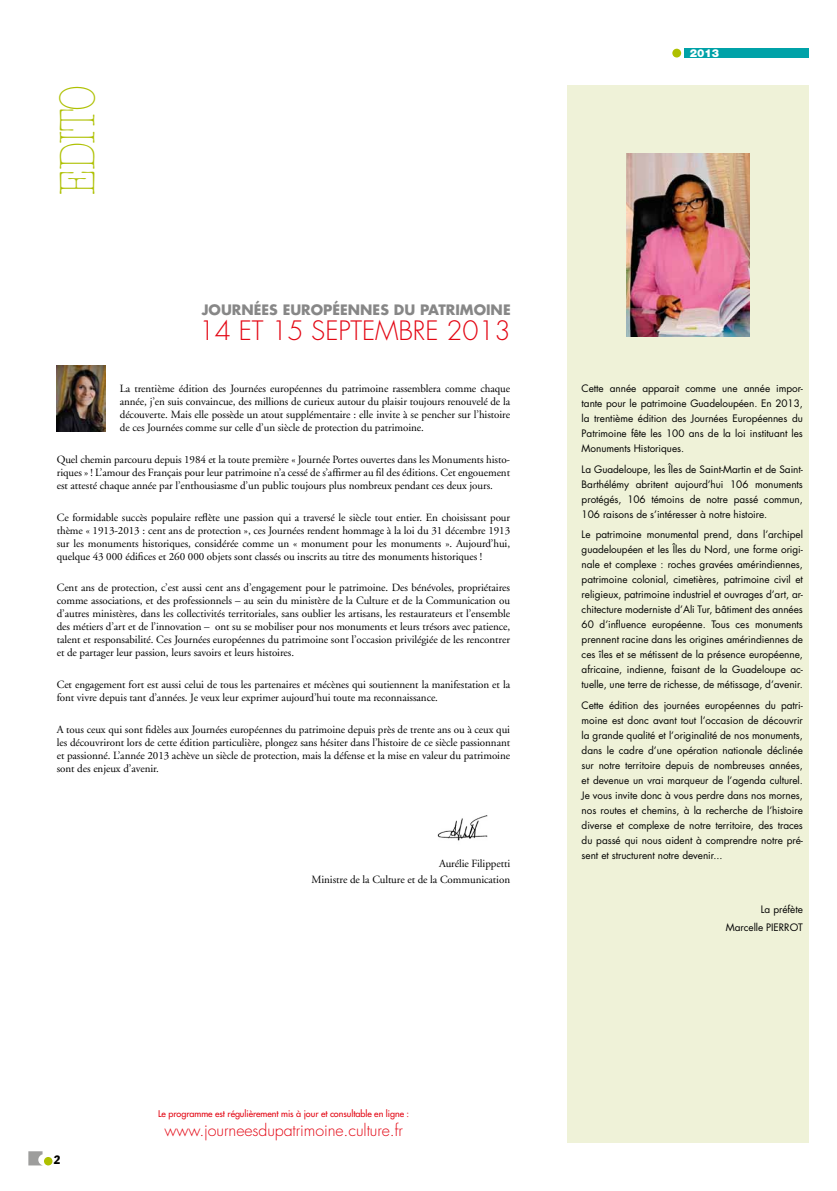
<style>
.page{position:relative;width:837px;height:1191px;background:#fff}
.page>*{position:absolute;margin:0;border:0;box-sizing:border-box;transform-origin:0 0}
.t1{font:300 50px "American Typewriter";letter-spacing:-.05em;color:#aec000;scale:.75 1}
.t2{font:300 26px "Futura";letter-spacing:-.005em;color:#e30613}
.t3{font:300 16px "Futura";letter-spacing:-.005em;color:#e30613}
.t4{font:700 14px "Futura";color:#878787}
.t5{font:condensed 12px "Franklin Gothic";color:#000}
.t6{font:11px/13px "Adobe Garamond";letter-spacing:-.005em;color:#000;text-align:justify}
.t7{font:900 11px "Helvetica Neue";color:#fff}
.t8{font:10px/15px "Futura";letter-spacing:-.005em;color:#000;text-align:justify}
.t9{font:9px "Futura";letter-spacing:-.005em;color:#e30613}
</style>
<div class="page">
<svg style="left:28px;top:1151px;width:15px;height:14px"></svg>
<div style="left:44px;top:1157px;width:8px;height:8px;background:#aec000;border-radius:50%"></div>
<div style="left:683px;top:48px;width:125px;height:10px;background:#00a2a8"></div>
<div style="left:672px;top:49px;width:9px;height:8px;background:#aec000;border-radius:50%"></div>
<img style="left:57px;top:366px;width:49px;height:65px">
<div style="left:567px;top:85px;width:241px;height:1057px;background:#eff2d8"></div>
<img style="left:437px;top:815px;width:51px;height:26px">
<img style="left:626px;top:153px;width:123px;height:183px">
<h1 class="t1" style="left:50px;top:195px;width:147px;rotate:-90deg">EDITO</h1>
<p class="t4" style="left:202px;top:300px;width:310px">JOURNÉES EUROPÉENNES DU PATRIMOINE</p>
<h2 class="t2" style="left:199px;top:315px;width:313px">14 ET 15 SEPTEMBRE 2013</h2>
<p class="t6" style="left:120px;top:382px;width:392px">La trentième édition des Journées européennes du patrimoine rassemblera comme chaque année, j’en suis convaincue, des millions de curieux autour du plaisir toujours renouvelé de la découverte. Mais elle possède un atout supplémentaire : elle invite à se pencher sur l’histoire de ces Journées comme sur celle d’un siècle de protection du patrimoine.</p>
<p class="t6" style="left:57px;top:453px;width:454px">Quel chemin parcouru depuis 1984 et la toute première « Journée Portes ouvertes dans les Monuments histo&shy;riques » ! L’amour des Français pour leur patrimoine n’a cessé de s’affirmer au fil des éditions. Cet engouement est attesté chaque année par l’enthousiasme d’un public toujours plus nombreux pendant ces deux jours.</p>
<p class="t6" style="left:57px;top:511px;width:455px">Ce formidable succès populaire reflète une passion qui a traversé le siècle tout entier. En choisissant pour thème « 1913-2013 : cent ans de protection », ces Journées rendent hommage à la loi du 31 décembre 1913 sur les monuments historiques, considérée comme un « monument pour les monuments ». Aujourd’hui, quelque 43 000 édifices et 260 000 objets sont classés ou inscrits au titre des monuments historiques !</p>
<p class="t6" style="left:57px;top:581px;width:455px">Cent ans de protection, c’est aussi cent ans d’engagement pour le patrimoine. Des bénévoles, propriétaires comme associations, et des professionnels – au sein du ministère de la Culture et de la Communication ou d’autres ministères, dans les collectivités territoriales, sans oublier les artisans, les restaurateurs et l’ensemble des métiers d’art et de l’innovation – ont su se mobiliser pour nos monuments et leurs trésors avec patience, talent et responsabilité. Ces Journées européennes du patrimoine sont l’occasion privilégiée de les rencontrer et de partager leur passion, leurs savoirs et leurs histoires.</p>
<p class="t6" style="left:57px;top:678px;width:455px">Cet engagement fort est aussi celui de tous les partenaires et mécènes qui soutiennent la manifestation et la font vivre depuis tant d’années. Je veux leur exprimer aujourd’hui toute ma reconnaissance.</p>
<p class="t6" style="left:57px;top:723px;width:455px">A tous ceux qui sont fidèles aux Journées européennes du patrimoine depuis près de trente ans ou à ceux qui les découvriront lors de cette édition particulière, plongez sans hésiter dans l’histoire de ce siècle passionnant et passionné. L’année 2013 achève un siècle de protection, mais la défense et la mise en valeur du patrimoine sont des enjeux d’avenir.</p>
<p class="t6" style="left:311px;top:855px;width:200px;line-height:15.8px;text-align:right">Aurélie Filippetti<br>Ministre de la Culture et de la Communication</p>
<p class="t7" style="left:689px;top:46px;width:31px">2013</p>
<p class="t8" style="left:581px;top:381px;width:223px">Cette année apparait comme une année impor&shy;tante pour le patrimoine Guadeloupéen. En 2013, la trentième édition des Journées Européennes du Patrimoine fête les 100 ans de la loi instituant les Monuments Historiques.</p>
<p class="t8" style="left:581px;top:461px;width:223px">La Guadeloupe, les Îles de Saint-Martin et de Saint-Barthélémy abritent aujourd’hui 106 monuments protégés, 106 témoins de notre passé commun, 106 raisons de s’intéresser à notre histoire.</p>
<p class="t8" style="left:581px;top:527px;width:223px">Le patrimoine monumental prend, dans l’archipel guadeloupéen et les Îles du Nord, une forme origi&shy;nale et complexe : roches gravées amérindiennes, patrimoine colonial, cimetières, patrimoine civil et religieux, patrimoine industriel et ouvrages d’art, ar&shy;chitecture moderniste d’Ali Tur, bâtiment des années 60 d’influence européenne. Tous ces monuments prennent racine dans les origines amérindiennes de ces îles et se métissent de la présence européenne, africaine, indienne, faisant de la Guadeloupe ac&shy;tuelle, une terre de richesse, de métissage, d’avenir.</p>
<p class="t8" style="left:581px;top:698px;width:223px">Cette édition des journées européennes du patri&shy;moine est donc avant tout l’occasion de découvrir la grande qualité et l’originalité de nos monuments, dans le cadre d’une opération nationale déclinée sur notre territoire depuis de nombreuses années, et devenue un vrai marqueur de l’agenda culturel.<br>Je vous invite donc à vous perdre dans nos mornes, nos routes et chemins, à la recherche de l’histoire diverse et complexe de notre territoire, des traces du passé qui nous aident à comprendre notre pré&shy;sent et structurent notre devenir...</p>
<p class="t8" style="left:725px;top:900px;width:79px;line-height:17.8px;text-align:right">La préfète<br>Marcelle PIERROT</p>
<p class="t5" style="left:54px;top:1152px;width:8px">2</p>
<p class="t9" style="left:158px;top:1108px;width:252px">Le programme est régulièrement mis à jour et consultable en ligne :</p>
<h3 class="t3" style="left:164px;top:1120px;width:240px">www.journeesdupatrimoine.culture.fr</h3>
</div>
